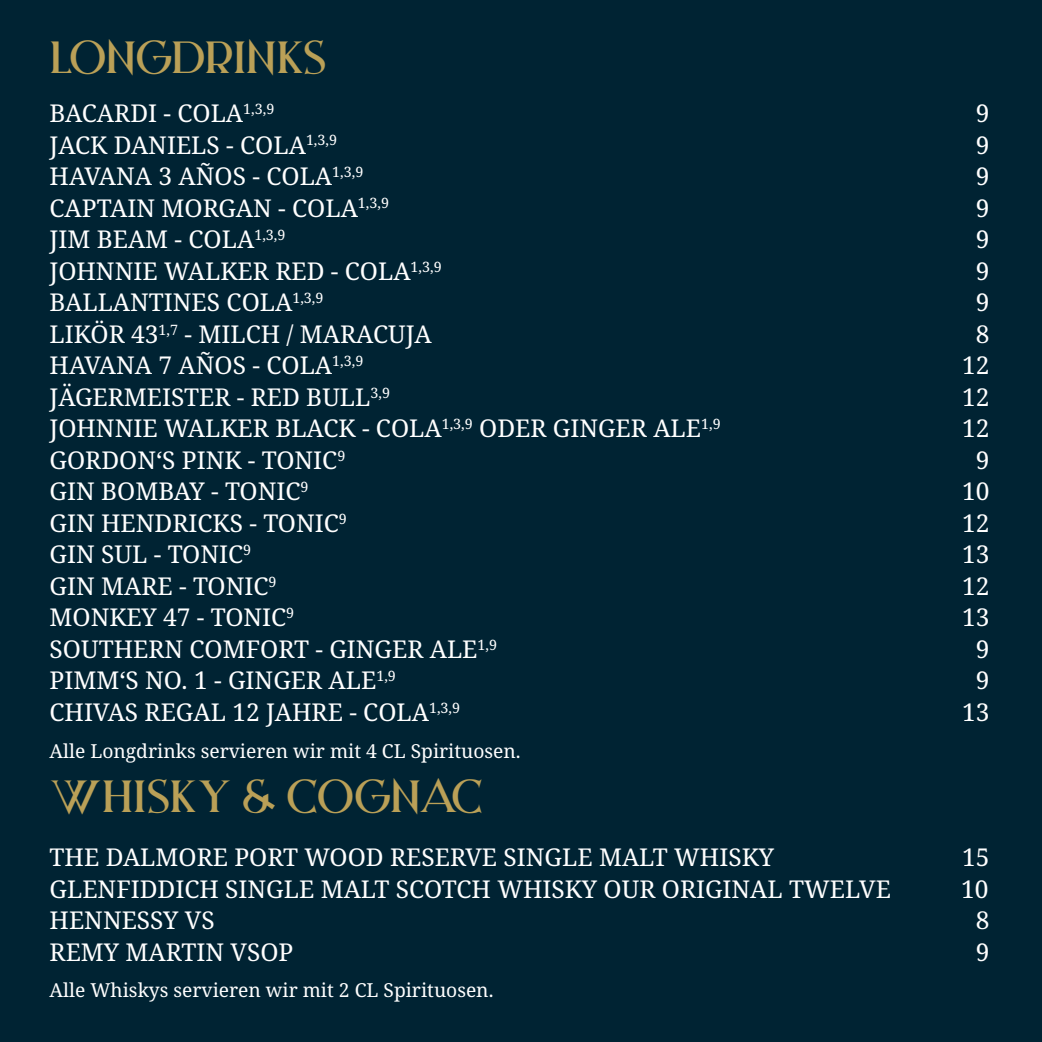
<style>
.page{position:relative;width:1042px;height:1042px;background:#002333}
.page>*{position:absolute;margin:0;border:0;box-sizing:border-box;transform-origin:0 0}
.t1{font:42px "Night Zone";letter-spacing:-.015em;color:#baa057}
.t2{font:24.5px "Noto Serif";color:#fff}
.t3{font:19.25px "Noto Serif";color:#fff}
</style>
<div class="page">
<p class="t1" style="left:50px;top:30px;width:278px">LONGDRINKS</p>
<p class="t2" style="left:50px;top:96px;width:226px">BACARDI - COLA<sup>1,3,9</sup></p>
<p class="t2" style="left:976px;top:96px;width:15px">9</p>
<p class="t2" style="left:50px;top:128px;width:289px">JACK DANIELS - COLA<sup>1,3,9</sup></p>
<p class="t2" style="left:976px;top:128px;width:15px">9</p>
<p class="t2" style="left:50px;top:159px;width:315px">HAVANA 3 AÑOS - COLA<sup>1,3,9</sup></p>
<p class="t2" style="left:976px;top:159px;width:15px">9</p>
<p class="t2" style="left:50px;top:191px;width:341px">CAPTAIN MORGAN - COLA<sup>1,3,9</sup></p>
<p class="t2" style="left:976px;top:191px;width:15px">9</p>
<p class="t2" style="left:50px;top:222px;width:237px">JIM BEAM - COLA<sup>1,3,9</sup></p>
<p class="t2" style="left:976px;top:222px;width:15px">9</p>
<p class="t2" style="left:50px;top:254px;width:394px">JOHNNIE WALKER RED - COLA<sup>1,3,9</sup></p>
<p class="t2" style="left:976px;top:254px;width:15px">9</p>
<p class="t2" style="left:50px;top:285px;width:275px">BALLANTINES COLA<sup>1,3,9</sup></p>
<p class="t2" style="left:976px;top:285px;width:15px">9</p>
<p class="t2" style="left:50px;top:317px;width:384px">LIKÖR 43<sup>1,7</sup> - MILCH / MARACUJA</p>
<p class="t2" style="left:976px;top:317px;width:15px">8</p>
<p class="t2" style="left:50px;top:348px;width:315px">HAVANA 7 AÑOS - COLA<sup>1,3,9</sup></p>
<p class="t2" style="left:962px;top:348px;width:29px">12</p>
<p class="t2" style="left:50px;top:380px;width:342px">JÄGERMEISTER - RED BULL<sup>3,9</sup></p>
<p class="t2" style="left:962px;top:380px;width:29px">12</p>
<p class="t2" style="left:50px;top:411px;width:672px">JOHNNIE WALKER BLACK - COLA<sup>1,3,9</sup> ODER GINGER ALE<sup>1,9</sup></p>
<p class="t2" style="left:962px;top:411px;width:29px">12</p>
<p class="t2" style="left:50px;top:443px;width:297px">GORDON‘S PINK - TONIC<sup>9</sup></p>
<p class="t2" style="left:976px;top:443px;width:15px">9</p>
<p class="t2" style="left:50px;top:474px;width:260px">GIN BOMBAY - TONIC<sup>9</sup></p>
<p class="t2" style="left:962px;top:474px;width:29px">10</p>
<p class="t2" style="left:50px;top:506px;width:299px">GIN HENDRICKS - TONIC<sup>9</sup></p>
<p class="t2" style="left:962px;top:506px;width:29px">12</p>
<p class="t2" style="left:50px;top:537px;width:203px">GIN SUL - TONIC<sup>9</sup></p>
<p class="t2" style="left:962px;top:537px;width:29px">13</p>
<p class="t2" style="left:50px;top:569px;width:228px">GIN MARE - TONIC<sup>9</sup></p>
<p class="t2" style="left:962px;top:569px;width:29px">12</p>
<p class="t2" style="left:50px;top:600px;width:246px">MONKEY 47 - TONIC<sup>9</sup></p>
<p class="t2" style="left:962px;top:600px;width:29px">13</p>
<p class="t2" style="left:50px;top:632px;width:449px">SOUTHERN COMFORT - GINGER ALE<sup>1,9</sup></p>
<p class="t2" style="left:976px;top:632px;width:15px">9</p>
<p class="t2" style="left:50px;top:663px;width:348px">PIMM‘S NO. 1 - GINGER ALE<sup>1,9</sup></p>
<p class="t2" style="left:976px;top:663px;width:15px">9</p>
<p class="t2" style="left:50px;top:695px;width:412px">CHIVAS REGAL 12 JAHRE - COLA<sup>1,3,9</sup></p>
<p class="t2" style="left:962px;top:695px;width:29px">13</p>
<p class="t3" style="left:50px;top:737px;width:473px">Alle Longdrinks servieren wir mit 4 CL Spirituosen.</p>
<p class="t1" style="left:50px;top:768px;width:435px">WHISKY &amp; COGNAC</p>
<p class="t2" style="left:50px;top:840px;width:726px">THE DALMORE PORT WOOD RESERVE SINGLE MALT WHISKY</p>
<p class="t2" style="left:962px;top:840px;width:29px">15</p>
<p class="t2" style="left:50px;top:872px;width:843px">GLENFIDDICH SINGLE MALT SCOTCH WHISKY OUR ORIGINAL TWELVE</p>
<p class="t2" style="left:961px;top:872px;width:29px">10</p>
<p class="t2" style="left:50px;top:903px;width:167px">HENNESSY VS</p>
<p class="t2" style="left:976px;top:903px;width:15px">8</p>
<p class="t2" style="left:50px;top:935px;width:245px">REMY MARTIN VSOP</p>
<p class="t2" style="left:976px;top:935px;width:15px">9</p>
<p class="t3" style="left:50px;top:977px;width:445px">Alle Whiskys servieren wir mit 2 CL Spirituosen.</p>
</div>
